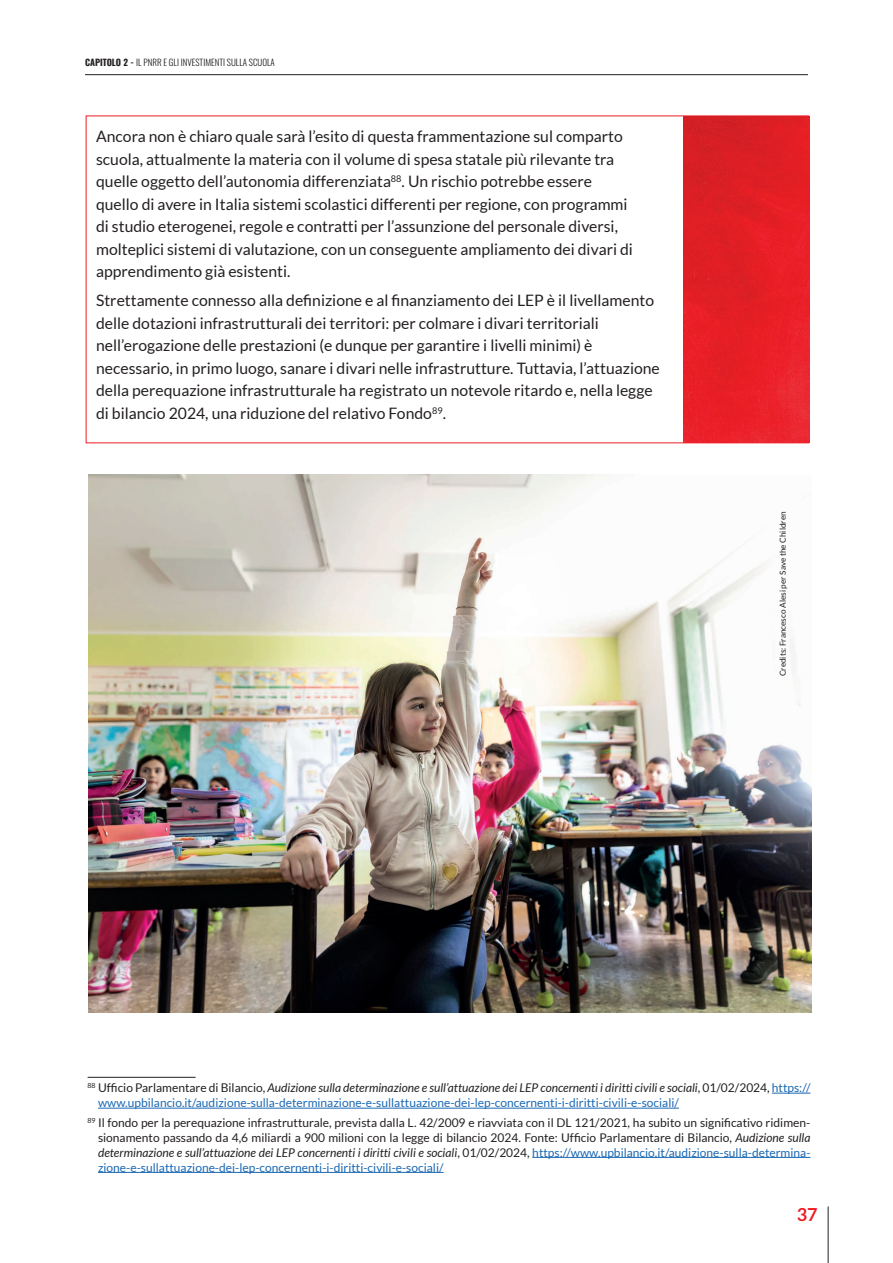
<style>
.page{position:relative;width:893px;height:1263px;background:#fff}
.page>*{position:absolute;margin:0;border:0;box-sizing:border-box;transform-origin:0 0}
.t1{font:700 18px "Lato";color:#ee1d23}
.t2{font:15.75px/22.5px "Lato";color:#231f20}
.t3{font:12px/15px "Lato";color:#231f20;text-align:justify}
.t4{font:12px/15px "Lato";color:#1b69b4}
.t5{font:9px "Oswald";color:#231f20}
.t6{font:8.25px "Lato";color:#231f20}
.s1{color:#231f20}
.s2{font-style:italic;color:#231f20}
.s3{font-style:italic}
.s4{color:#1b69b4}
</style>
<div class="page">
<hr style="left:828px;top:1206px;width:1px;height:57px;background:#231f20">
<hr style="left:88px;top:1077px;width:108px;height:1px;background:#231f20">
<hr style="left:772px;top:1093px;width:38px;height:1px;background:#1b69b4">
<hr style="left:98px;top:1108px;width:581px;height:1px;background:#1b69b4">
<hr style="left:532px;top:1157px;width:278px;height:1px;background:#1b69b4">
<hr style="left:98px;top:1172px;width:346px;height:1px;background:#1b69b4">
<img style="left:684px;top:117px;width:125px;height:325px">
<img style="left:88px;top:475px;width:723px;height:537px">
<hr style="left:85px;top:74px;width:723px;height:1px;background:#231f20">
<p class="t5" style="left:85px;top:54px;width:191px">CAPITOLO 2 - IL PNRR E GLI INVESTIMENTI SULLA SCUOLA</p>
<p class="t2" style="left:96px;top:125px;width:538px">Ancora non è chiaro quale sarà l’esito di questa frammentazione sul comparto scuola, attualmente la materia con il volume di spesa statale più rilevante tra quelle oggetto dell’autonomia differenziata<sup>88</sup>. Un rischio potrebbe essere quello di avere in Italia sistemi scolastici differenti per regione, con programmi di studio eterogenei, regole e contratti per l’assunzione del personale diversi, molteplici sistemi di valutazione, con un conseguente ampliamento dei divari di apprendimento già esistenti.</p>
<p class="t2" style="left:96px;top:289px;width:565px">Strettamente connesso alla definizione e al finanziamento dei LEP è il livellamento delle dotazioni infrastrutturali dei territori: per colmare i divari territoriali nell’erogazione delle prestazioni (e dunque per garantire i livelli minimi) è necessario, in primo luogo, sanare i divari nelle infrastrutture. Tuttavia, l’attuazione della perequazione infrastrutturale ha registrato un notevole ritardo e, nella legge di bilancio 2024, una riduzione del relativo Fondo<sup>89</sup>.</p>
<p class="t6" style="left:778px;top:676px;width:166px;rotate:-90deg">Credits: Francesco Alesi per Save the Children</p>
<p class="t4" style="left:98px;top:1080px;width:714px;text-indent:-10px"><sup>88</sup> <span class="s1">Ufficio Parlamentare di Bilancio,</span> <span class="s2">Audizione sulla determinazione e sull’attuazione dei LEP concernenti i diritti civili e sociali</span><span class="s1">, 01/02/2024,</span> https:// www.upbilancio.it/audizione-sulla-determinazione-e-sullattuazione-dei-lep-concernenti-i-diritti-civili-e-sociali/</p>
<p class="t3" style="left:98px;top:1114px;width:714px;text-indent:-10px"><sup>89</sup> Il fondo per la perequazione infrastrutturale, prevista dalla L. 42/2009 e riavviata con il DL 121/2021, ha subito un significativo ridimen&shy;sionamento passando da 4,6 miliardi a 900 milioni con la legge di bilancio 2024. Fonte: Ufficio Parlamentare di Bilancio, <span class="s3">Audizione sulla determinazione e sull’attuazione dei LEP concernenti i diritti civili e sociali</span>, 01/02/2024, <span class="s4">https://www.upbilancio.it/audizione-sulla-determina&shy;zione-e-sullattuazione-dei-lep-concernenti-i-diritti-civili-e-sociali/</span></p>
<p class="t1" style="left:797px;top:1204px;width:22px">37</p>
</div>
